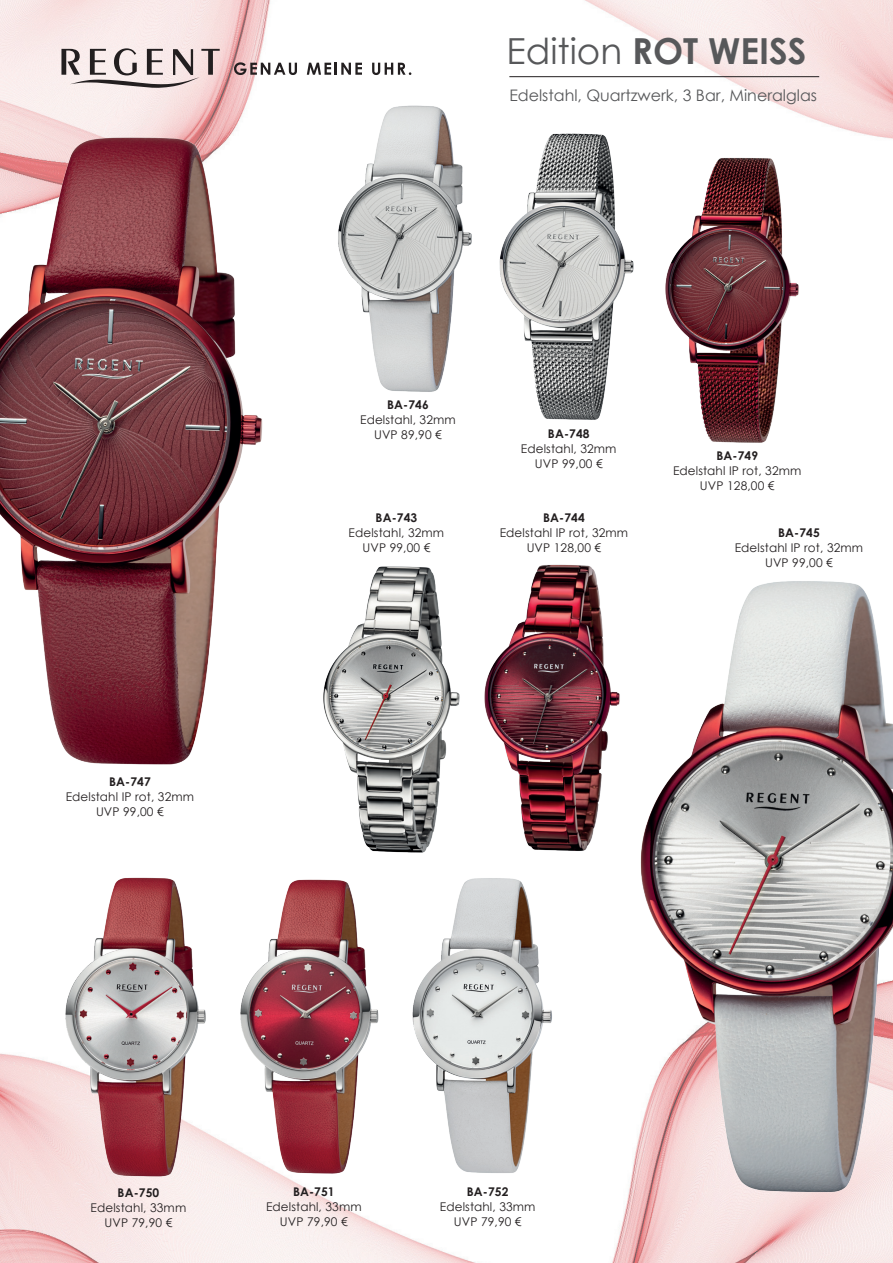
<style>
.page{position:relative;width:893px;height:1263px;background:#fff}
.page>*{position:absolute;margin:0;border:0;box-sizing:border-box;transform-origin:0 0}
.t1{font:700 35.85px "Century Gothic";color:#57585a}
.t2{font:15.9px "Century Gothic";color:#57585a}
.t3{font:12px/15px "Century Gothic";letter-spacing:.01em;color:#231f20;text-align:center}
.t4{font:700 12px "Century Gothic";letter-spacing:.01em;color:#231f20}
.s1{font-weight:400}
</style>
<div class="page">
<img style="left:0;top:1053px;width:893px;height:210px">
<img style="left:613px;top:581px;width:280px;height:617px">
<img style="left:0;top:0;width:893px;height:139px">
<img style="left:484px;top:564px;width:147px;height:310px">
<svg style="left:234px;top:62px;width:63px;height:13px"></svg>
<svg style="left:307px;top:63px;width:55px;height:12px"></svg>
<svg style="left:372px;top:63px;width:39px;height:12px"></svg>
<svg style="left:61px;top:48px;width:159px;height:23px;background:#bcafaf"></svg>
<hr style="left:509px;top:76px;width:310px;height:1px;background:#231f20">
<img style="left:323px;top:566px;width:137px;height:287px">
<img style="left:407px;top:848px;width:148px;height:349px">
<img style="left:62px;top:877px;width:158px;height:324px">
<img style="left:229px;top:848px;width:157px;height:350px">
<img style="left:0;top:71px;width:266px;height:694px">
<img style="left:277px;top:75px;width:254px;height:317px">
<img style="left:693px;top:127px;width:165px;height:316px">
<img style="left:438px;top:104px;width:255px;height:316px">
<p class="t4" style="left:109px;top:772px;width:43px">BA-747</p>
<p class="t3" style="left:66px;top:789px;width:130px">Edelstahl IP rot, 32mm<br>UVP 99,00 €</p>
<h1 class="t1" style="left:507px;top:23px;width:301px"><span class="s1">Edition</span> ROT WEISS</h1>
<h2 class="t2" style="left:509px;top:84px;width:309px">Edelstahl, Quartzwerk, 3 Bar, Mineralglas</h2>
<p class="t4" style="left:387px;top:396px;width:43px">BA-746</p>
<p class="t3" style="left:360px;top:412px;width:97px">Edelstahl, 32mm<br>UVP 89,90 €</p>
<p class="t4" style="left:376px;top:508px;width:43px">BA-743</p>
<p class="t3" style="left:349px;top:525px;width:97px">Edelstahl, 32mm<br>UVP 99,00 €</p>
<p class="t4" style="left:548px;top:424px;width:43px">BA-748</p>
<p class="t3" style="left:521px;top:441px;width:97px">Edelstahl, 32mm<br>UVP 99,00 €</p>
<p class="t4" style="left:716px;top:446px;width:43px">BA-749</p>
<p class="t3" style="left:673px;top:463px;width:130px">Edelstahl IP rot, 32mm<br>UVP 128,00 €</p>
<p class="t4" style="left:543px;top:508px;width:43px">BA-744</p>
<p class="t3" style="left:500px;top:525px;width:130px">Edelstahl IP rot, 32mm<br>UVP 128,00 €</p>
<p class="t4" style="left:778px;top:524px;width:43px">BA-745</p>
<p class="t3" style="left:735px;top:540px;width:130px">Edelstahl IP rot, 32mm<br>UVP 99,00 €</p>
<p class="t4" style="left:118px;top:1184px;width:43px">BA-750</p>
<p class="t3" style="left:91px;top:1200px;width:97px">Edelstahl, 33mm<br>UVP 79,90 €</p>
<p class="t4" style="left:293px;top:1183px;width:43px">BA-751</p>
<p class="t3" style="left:266px;top:1199px;width:97px">Edelstahl, 33mm<br>UVP 79,90 €</p>
<p class="t4" style="left:467px;top:1182px;width:43px">BA-752</p>
<p class="t3" style="left:440px;top:1199px;width:97px">Edelstahl, 33mm<br>UVP 79,90 €</p>
</div>
